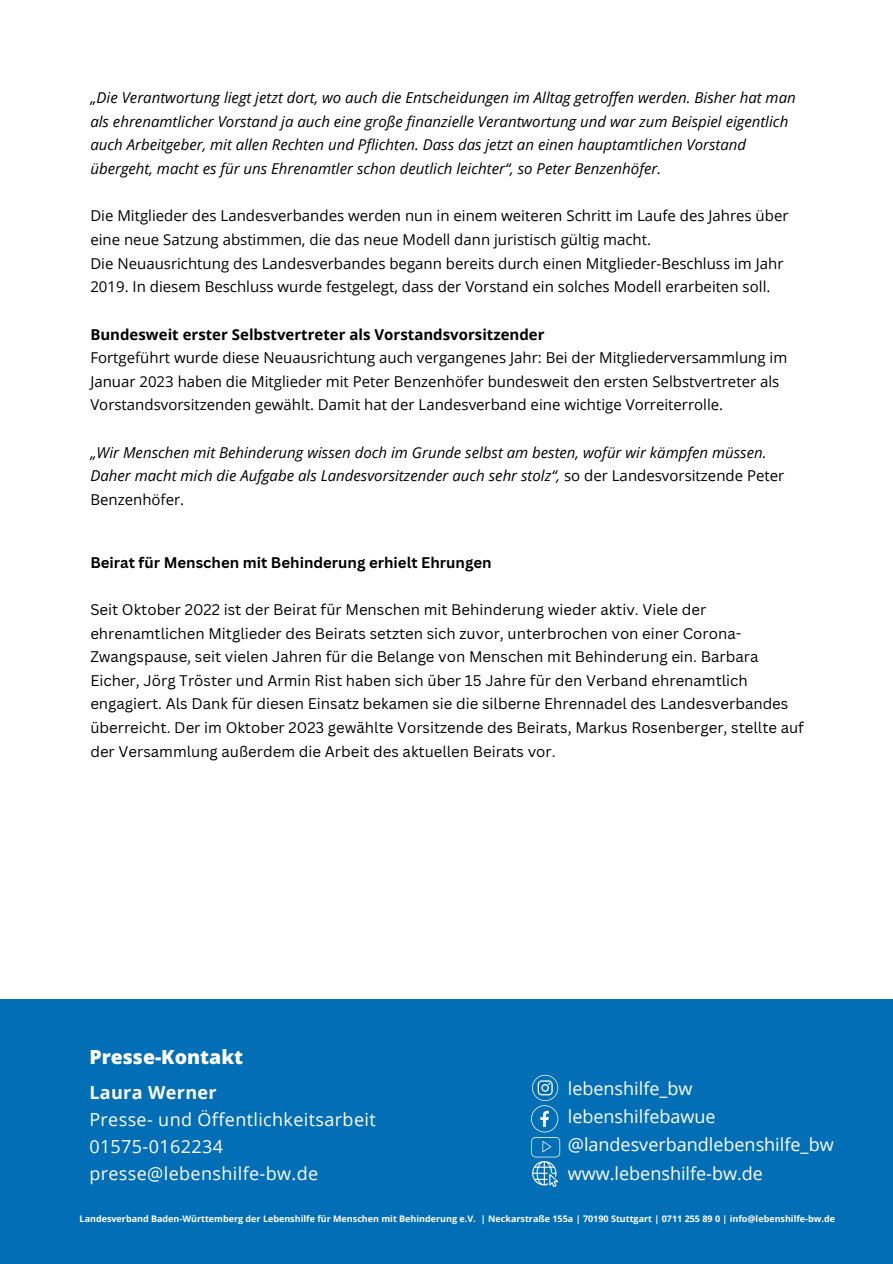
<style>
.page{position:relative;width:893px;height:1264px;background:#fff}
.page>*{position:absolute;margin:0;border:0;box-sizing:border-box;transform-origin:0 0}
.t1{font:800 19.5px "Open Sans";color:#fff}
.t2{font:18px/27px "Open Sans";letter-spacing:.02em;color:#fff}
.t3{font:18px/28.2px "Open Sans";color:#fff}
.t4{font:15px/23.7px "Open Sans";color:#010101}
.t5{font:15px/23.7px "Canva Sans";color:#010101}
.t6{font:italic 15px/23.7px "Open Sans";color:#010101}
.t7{font:700 15px "Canva Sans";color:#010101}
.t8{font:700 9px "Open Sans";color:#fff}
.s1{font-weight:700}
.s2{font-style:normal}
</style>
<div class="page">
<div style="left:0;top:998px;width:892px;height:265px;background:#016eb6"></div>
<svg style="left:531px;top:1074px;width:29px;height:112px"></svg>
<h4 class="t6" style="left:90px;top:85px;width:707px">„Die Verantwortung liegt jetzt dort, wo auch die Entscheidungen im Alltag getroffen werden. Bisher hat man als ehrenamtlicher Vorstand ja auch eine große finanzielle Verantwortung und war zum Beispiel eigentlich auch Arbeitgeber, mit allen Rechten und Pflichten. Dass das jetzt an einen hauptamtlichen Vorstand übergeht, macht es für uns Ehrenamtler schon deutlich leichter“, so Peter Benzenhöfer.</h4>
<h2 class="t4" style="left:90px;top:204px;width:699px">Die Mitglieder des Landesverbandes werden nun in einem weiteren Schritt im Laufe des Jahres über eine neue Satzung abstimmen, die das neue Modell dann juristisch gültig macht.<br>Die Neuausrichtung des Landesverbandes begann bereits durch einen Mitglieder-Beschluss im Jahr 2019. In diesem Beschluss wurde festgelegt, dass der Vorstand ein solches Modell erarbeiten soll.</h2>
<h1 class="t4" style="left:90px;top:322px;width:698px"><span class="s1">Bundesweit erster Selbstvertreter als Vorstandsvorsitzender<br></span>Fortgeführt wurde diese Neuausrichtung auch vergangenes Jahr: Bei der Mitgliederversammlung im Januar 2023 haben die Mitglieder mit Peter Benzenhöfer bundesweit den ersten Selbstvertreter als Vorstandsvorsitzenden gewählt. Damit hat der Landesverband eine wichtige Vorreiterrolle.</h1>
<p class="t6" style="left:90px;top:440px;width:695px">„Wir Menschen mit Behinderung wissen doch im Grunde selbst am besten, wofür wir kämpfen müssen.<br>Daher macht mich die Aufgabe als Landesvorsitzender auch sehr stolz“, <span class="s2">so der Landesvorsitzende Peter<br>Benzenhöfer.</span></p>
<h2 class="t7" style="left:90px;top:551px;width:403px">Beirat für Menschen mit Behinderung erhielt Ehrungen</h2>
<p class="t5" style="left:90px;top:597px;width:715px">Seit Oktober 2022 ist der Beirat für Menschen mit Behinderung wieder aktiv. Viele der ehrenamtlichen Mitglieder des Beirats setzten sich zuvor, unterbrochen von einer Corona-Zwangspause, seit vielen Jahren für die Belange von Menschen mit Behinderung ein. Barbara Eicher, Jörg Tröster und Armin Rist haben sich über 15 Jahre für den Verband ehrenamtlich engagiert. Als Dank für diesen Einsatz bekamen sie die silberne Ehrennadel des Landesverbandes überreicht. Der im Oktober 2023 gewählte Vorsitzende des Beirats, Markus Rosenberger, stellte auf der Versammlung außerdem die Arbeit des aktuellen Beirats vor.</p>
<h4 class="t1" style="left:89px;top:1042px;width:155px">Presse-Kontakt</h4>
<h4 class="t2" style="left:89px;top:1078px;width:288px"><span class="s1">Laura Werner<br></span>Presse- und Öffentlichkeitsarbeit<br>01575-0162234 presse@lebenshilfe-bw.de</h4>
<h4 class="t3" style="left:567px;top:1073px;width:267px">lebenshilfe_bw lebenshilfebawue @landesverbandlebenshilfe_bw www.lebenshilfe-bw.de</h4>
<h3 class="t8" style="left:80px;top:1212px;width:757px">Landesverband Baden-Württemberg der Lebenshilfe für Menschen mit Behinderung e.V. | Neckarstraße 155a | 70190 Stuttgart | 0711 255 89 0 | info@lebenshilfe-bw.de</h3>
</div>
